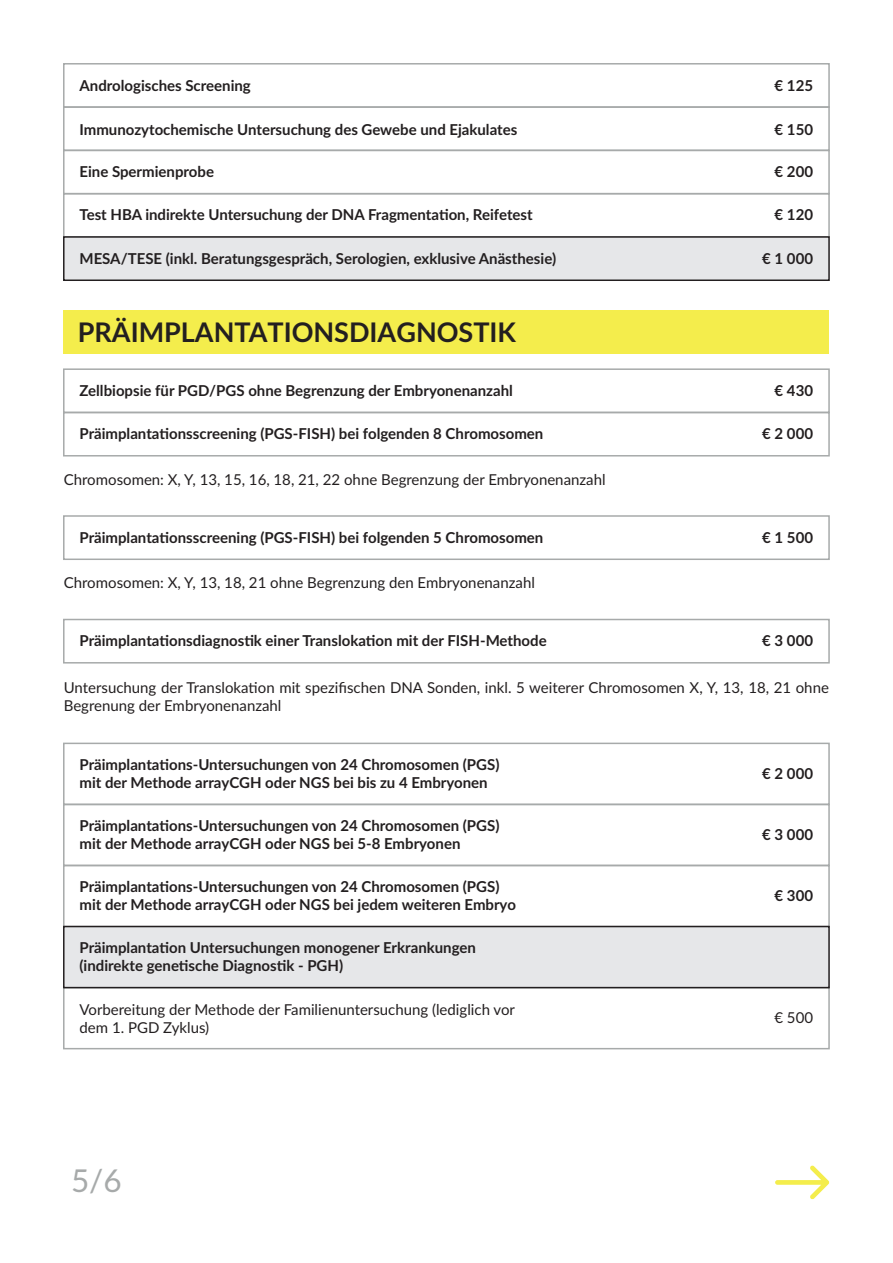
<style>
.page{position:relative;width:893px;height:1263px;background:#fff}
.page>*{position:absolute;margin:0;border:0;box-sizing:border-box;transform-origin:0 0}
.t1{font:31.5px "Lato Latin";color:#a7aaaa}
.t2{font:700 27px "Lato Latin";color:#231f20}
.t3{font:700 15px/18px "Lato Latin";color:#231f20}
.t4{font:15px/18px "Lato Latin";color:#231f20}
</style>
<div class="page">
<div style="left:63px;top:743px;width:767px;height:62px;border:2px solid #a7aaaa"></div>
<div style="left:63px;top:804px;width:767px;height:62px;border:2px solid #a7aaaa"></div>
<div style="left:63px;top:865px;width:767px;height:62px;border:2px solid #a7aaaa"></div>
<div style="left:63px;top:987px;width:767px;height:62px;border:2px solid #a7aaaa"></div>
<div style="left:63px;top:926px;width:767px;height:62px;background:#e6e7e9;border:2px solid #231f20"></div>
<svg style="left:775px;top:1165px;width:54px;height:34px"></svg>
<div style="left:63px;top:63px;width:767px;height:45px;border:2px solid #a7aaaa"></div>
<div style="left:63px;top:106px;width:767px;height:45px;border:2px solid #a7aaaa"></div>
<div style="left:64px;top:310px;width:765px;height:44px;background:#f4ed4c"></div>
<div style="left:63px;top:368px;width:767px;height:45px;border:2px solid #a7aaaa"></div>
<div style="left:63px;top:412px;width:767px;height:44px;border:2px solid #a7aaaa"></div>
<div style="left:63px;top:515px;width:767px;height:45px;border:2px solid #a7aaaa"></div>
<div style="left:63px;top:619px;width:767px;height:44px;border:2px solid #a7aaaa"></div>
<div style="left:63px;top:150px;width:767px;height:44px;border:2px solid #a7aaaa"></div>
<div style="left:63px;top:193px;width:767px;height:45px;border:2px solid #a7aaaa"></div>
<div style="left:63px;top:236px;width:767px;height:45px;background:#e6e7e9;border:2px solid #231f20"></div>
<p class="t3" style="left:80px;top:77px;width:173px">Andrologisches Screening</p>
<p class="t3" style="left:775px;top:77px;width:40px">€ 125</p>
<p class="t3" style="left:80px;top:120px;width:439px">Immunozytochemische Untersuchung des Gewebe und Ejakulates</p>
<p class="t3" style="left:775px;top:120px;width:40px">€ 150</p>
<p class="t3" style="left:80px;top:162px;width:136px">Eine Spermienprobe</p>
<p class="t3" style="left:775px;top:162px;width:40px">€ 200</p>
<p class="t3" style="left:80px;top:206px;width:455px">Test HBA indirekte Untersuchung der DNA Fragmentation, Reifetest</p>
<p class="t3" style="left:775px;top:206px;width:40px">€ 120</p>
<p class="t3" style="left:80px;top:249px;width:478px">MESA/TESE (inkl. Beratungsgespräch, Serologien, exklusive Anästhesie)</p>
<p class="t3" style="left:762px;top:249px;width:52px">€ 1 000</p>
<h2 class="t2" style="left:78px;top:317px;width:440px">PRÄIMPLANTATIONSDIAGNOSTIK</h2>
<p class="t3" style="left:80px;top:381px;width:435px">Zellbiopsie für PGD/PGS ohne Begrenzung der Embryonenanzahl</p>
<p class="t3" style="left:775px;top:381px;width:40px">€ 430</p>
<p class="t3" style="left:80px;top:424px;width:465px">Präimplantationsscreening (PGS-FISH) bei folgenden 8 Chromosomen</p>
<p class="t3" style="left:762px;top:424px;width:52px">€ 2 000</p>
<p class="t4" style="left:64px;top:470px;width:543px">Chromosomen: X, Y, 13, 15, 16, 18, 21, 22 ohne Begrenzung der Embryonenanzahl</p>
<p class="t3" style="left:80px;top:528px;width:465px">Präimplantationsscreening (PGS-FISH) bei folgenden 5 Chromosomen</p>
<p class="t3" style="left:762px;top:528px;width:52px">€ 1 500</p>
<p class="t4" style="left:64px;top:574px;width:473px">Chromosomen: X, Y, 13, 18, 21 ohne Begrenzung den Embryonenanzahl</p>
<p class="t3" style="left:80px;top:631px;width:469px">Präimplantationsdiagnostik einer Translokation mit der FISH-Methode</p>
<p class="t3" style="left:762px;top:631px;width:52px">€ 3 000</p>
<p class="t4" style="left:64px;top:679px;width:767px">Untersuchung der Translokation mit spezifischen DNA Sonden, inkl. 5 weiterer Chromosomen X, Y, 13, 18, 21 ohne<br>Begrenung der Embryonenanzahl</p>
<p class="t3" style="left:80px;top:755px;width:421px">Präimplantations-Untersuchungen von 24 Chromosomen (PGS) mit der Methode arrayCGH oder NGS bei bis zu 4 Embryonen</p>
<p class="t3" style="left:762px;top:764px;width:52px">€ 2 000</p>
<p class="t3" style="left:80px;top:816px;width:421px">Präimplantations-Untersuchungen von 24 Chromosomen (PGS) mit der Methode arrayCGH oder NGS bei 5-8 Embryonen</p>
<p class="t3" style="left:762px;top:825px;width:52px">€ 3 000</p>
<p class="t3" style="left:80px;top:877px;width:438px">Präimplantations-Untersuchungen von 24 Chromosomen (PGS) mit der Methode arrayCGH oder NGS bei jedem weiteren Embryo</p>
<p class="t3" style="left:775px;top:886px;width:40px">€ 300</p>
<p class="t3" style="left:80px;top:938px;width:398px">Präimplantation Untersuchungen monogener Erkrankungen (indirekte genetische Diagnostik - PGH)</p>
<p class="t4" style="left:80px;top:1000px;width:437px">Vorbereitung der Methode der Familienuntersuchung (lediglich vor dem 1. PGD Zyklus)</p>
<p class="t4" style="left:774px;top:1008px;width:40px">€ 500</p>
<h1 class="t1" style="left:71px;top:1162px;width:52px">5/6</h1>
</div>
